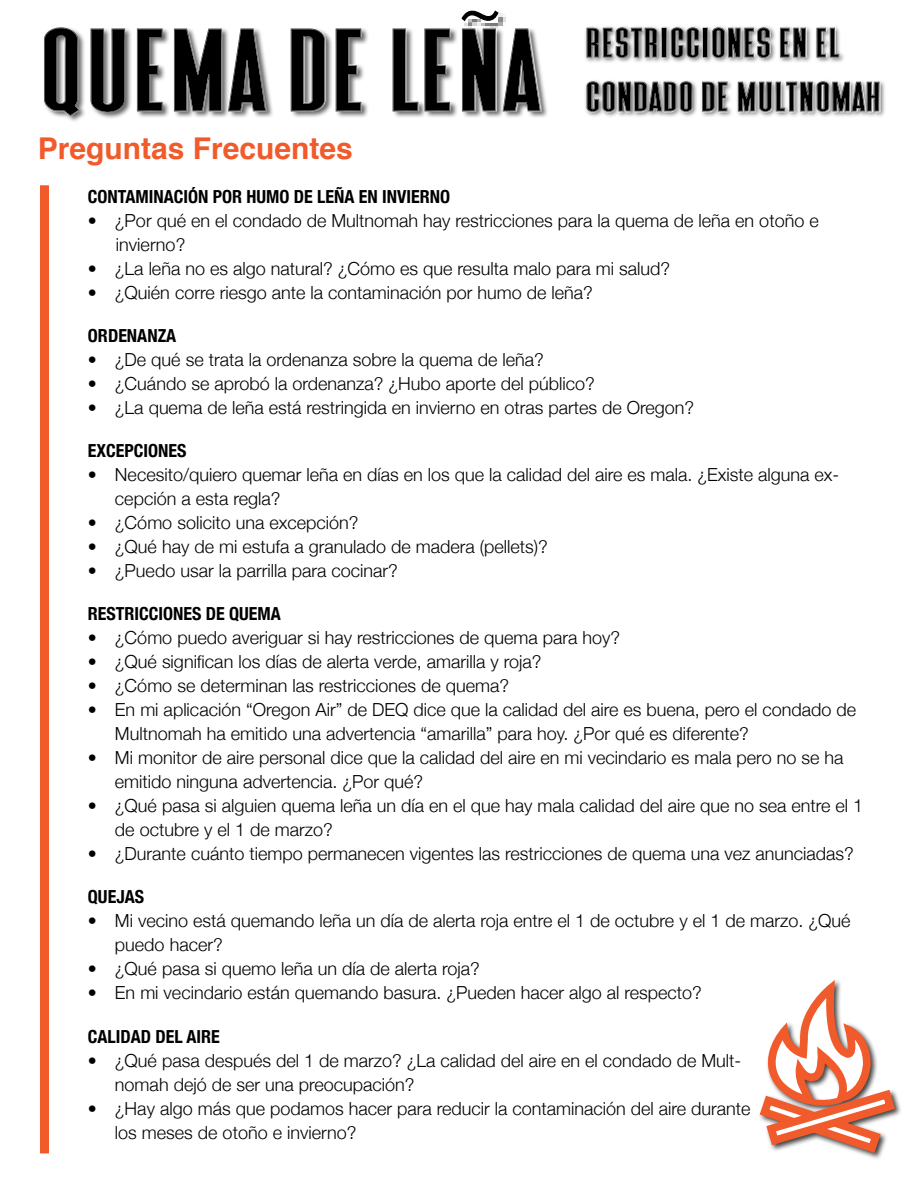
<style>
.page{position:relative;width:918px;height:1188px;background:#fff}
.page>*{position:absolute;margin:0;border:0;box-sizing:border-box;transform-origin:0 0}
.t1{font:700 30px "Helvetica";color:#f15a2a}
.t2{font:300 18px/24px "Helvetica Neue";color:#000}
.t3{font:700 condensed 18px "Helvetica Neue";color:#000}
</style>
<div class="page">
<div style="left:757px;top:978px;width:145px;height:182px;background:#000;opacity:.75"></div>
<svg style="left:758px;top:989px;width:137px;height:164px"></svg>
<div style="left:25px;top:15px;width:626px;height:171px;background:#000;opacity:.75"></div>
<div style="left:572px;top:17px;width:339px;height:101px;background:#000;opacity:.75"></div>
<div style="left:40px;top:185px;width:9px;height:968px;background:#f15a2a"></div>
<div style="left:432px;top:0;width:203px;height:64px;background:#000;opacity:.75"></div>
<p class="t1" style="left:38px;top:124px;width:317px">Preguntas Frecuentes</p>
<p class="t3" style="left:88px;top:181px;width:364px">CONTAMINACIÓN POR HUMO DE LEÑA EN INVIERNO</p>
<p class="t2" style="left:88px;top:207px;width:732px">• ¿Por qué en el condado de Multnomah hay restricciones para la quema de leña en otoño e</p>
<p class="t2" style="left:116px;top:231px;width:71px">invierno?</p>
<p class="t2" style="left:88px;top:255px;width:584px">• ¿La leña no es algo natural? ¿Cómo es que resulta malo para mi salud?</p>
<p class="t2" style="left:88px;top:279px;width:506px">• ¿Quién corre riesgo ante la contaminación por humo de leña?</p>
<p class="t3" style="left:88px;top:320px;width:90px">ORDENANZA</p>
<p class="t2" style="left:88px;top:346px;width:457px">• ¿De qué se trata la ordenanza sobre la quema de leña?</p>
<p class="t2" style="left:88px;top:370px;width:508px">• ¿Cuándo se aprobó la ordenanza? ¿Hubo aporte del público?</p>
<p class="t2" style="left:88px;top:394px;width:608px">• ¿La quema de leña está restringida en invierno en otras partes de Oregon?</p>
<p class="t3" style="left:88px;top:436px;width:100px">EXCEPCIONES</p>
<p class="t2" style="left:115px;top:461px;width:726px;text-indent:-27px">• Necesito/quiero quemar leña en días en los que la calidad del aire es mala. ¿Existe alguna ex&shy;cepción a esta regla?</p>
<p class="t2" style="left:88px;top:509px;width:272px">• ¿Cómo solicito una excepción?</p>
<p class="t2" style="left:88px;top:533px;width:461px">• ¿Qué hay de mi estufa a granulado de madera (pellets)?</p>
<p class="t2" style="left:88px;top:557px;width:311px">• ¿Puedo usar la parrilla para cocinar?</p>
<p class="t3" style="left:88px;top:599px;width:194px">RESTRICCIONES DE QUEMA</p>
<p class="t2" style="left:88px;top:624px;width:534px">• ¿Cómo puedo averiguar si hay restricciones de quema para hoy?</p>
<p class="t2" style="left:88px;top:648px;width:455px">• ¿Qué significan los días de alerta verde, amarilla y roja?</p>
<p class="t2" style="left:88px;top:672px;width:423px">• ¿Cómo se determinan las restricciones de quema?</p>
<p class="t2" style="left:115px;top:696px;width:743px;text-indent:-27px">• En mi aplicación “Oregon Air” de DEQ dice que la calidad del aire es buena, pero el condado de<br>Multnomah ha emitido una advertencia “amarilla” para hoy. ¿Por qué es diferente?</p>
<p class="t2" style="left:115px;top:744px;width:730px;text-indent:-27px">• Mi monitor de aire personal dice que la calidad del aire en mi vecindario es mala pero no se ha emitido ninguna advertencia. ¿Por qué?</p>
<p class="t2" style="left:115px;top:792px;width:750px;text-indent:-27px">• ¿Qué pasa si alguien quema leña un día en el que hay mala calidad del aire que no sea entre el 1 de octubre y el 1 de marzo?</p>
<p class="t2" style="left:88px;top:840px;width:767px">• ¿Durante cuánto tiempo permanecen vigentes las restricciones de quema una vez anunciadas?</p>
<p class="t3" style="left:88px;top:882px;width:58px">QUEJAS</p>
<p class="t2" style="left:115px;top:908px;width:737px;text-indent:-27px">• Mi vecino está quemando leña un día de alerta roja entre el 1 de octubre y el 1 de marzo. ¿Qué puedo hacer?</p>
<p class="t2" style="left:88px;top:956px;width:393px">• ¿Qué pasa si quemo leña un día de alerta roja?</p>
<p class="t2" style="left:88px;top:980px;width:615px">• En mi vecindario están quemando basura. ¿Pueden hacer algo al respecto?</p>
<p class="t3" style="left:88px;top:1021px;width:133px">CALIDAD DEL AIRE</p>
<p class="t2" style="left:115px;top:1047px;width:628px;text-indent:-27px">• ¿Qué pasa después del 1 de marzo? ¿La calidad del aire en el condado de Mult&shy;nomah dejó de ser una preocupación?</p>
<p class="t2" style="left:115px;top:1095px;width:637px;text-indent:-27px">• ¿Hay algo más que podamos hacer para reducir la contaminación del aire durante los meses de otoño e invierno?</p>
</div>
